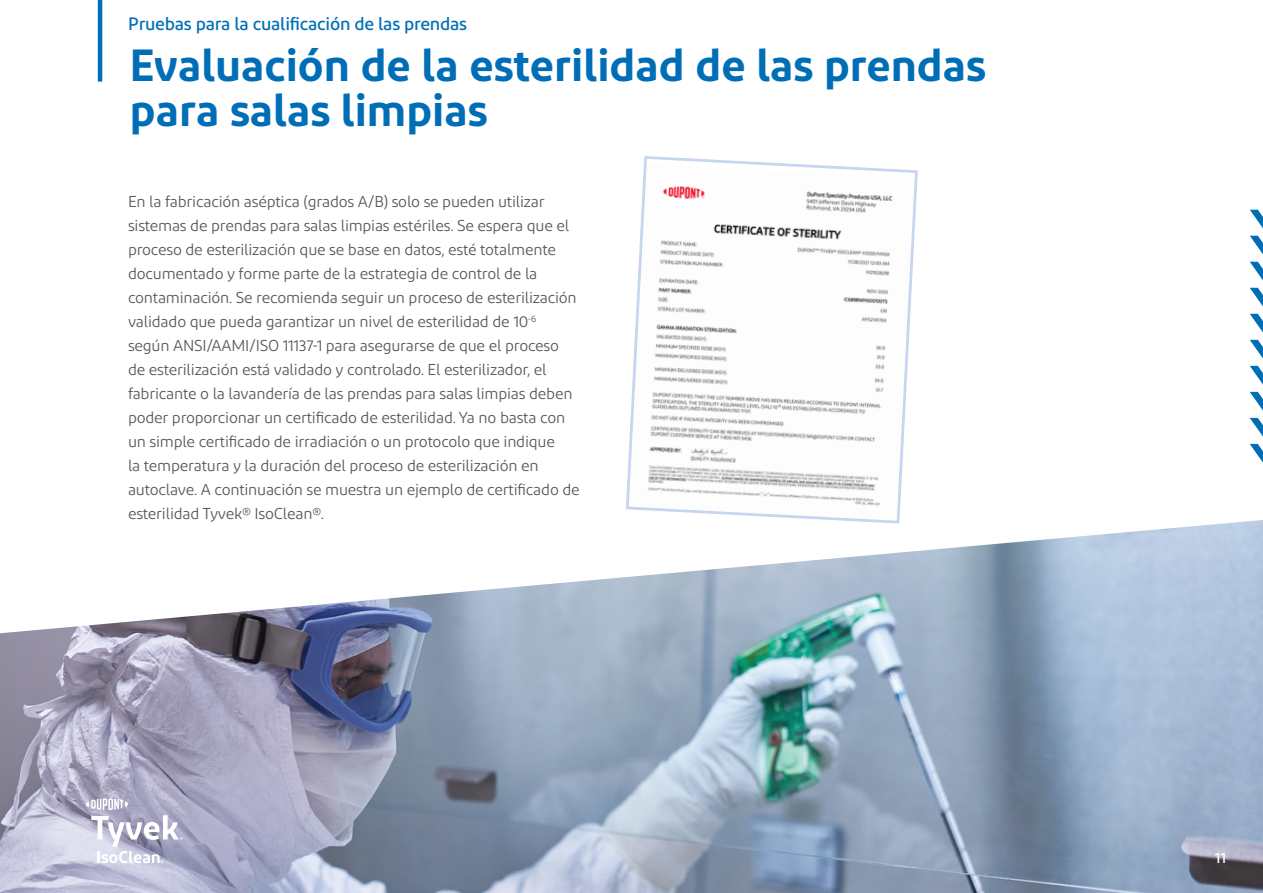
<style>
.page{position:relative;width:1263px;height:893px;background:#fff}
.page>*{position:absolute;margin:0;border:0;box-sizing:border-box;transform-origin:0 0}
.t1{font:600 45px/45px "Diodrum";color:#006eb7}
.t2{font:500 18px "Diodrum";letter-spacing:-.015em;color:#006eb7}
.t3{font:15.75px/24px "Diodrum";letter-spacing:-.015em;color:#575756}
.t4{font:500 15px "Diodrum";color:#fff}
</style>
<div class="page">
<img style="left:0;top:520px;width:1263px;height:373px">
<svg style="left:1250px;top:444px;width:13px;height:19px"></svg>
<svg style="left:1250px;top:418px;width:13px;height:19px"></svg>
<svg style="left:1250px;top:392px;width:13px;height:19px"></svg>
<svg style="left:1250px;top:366px;width:13px;height:19px"></svg>
<svg style="left:1250px;top:340px;width:13px;height:18px"></svg>
<svg style="left:1250px;top:314px;width:13px;height:18px"></svg>
<svg style="left:1250px;top:288px;width:13px;height:18px"></svg>
<svg style="left:1250px;top:262px;width:13px;height:18px"></svg>
<svg style="left:1250px;top:236px;width:13px;height:18px"></svg>
<svg style="left:1250px;top:210px;width:13px;height:18px"></svg>
<svg style="left:624px;top:156px;width:295px;height:471px"></svg>
<svg style="left:86px;top:798px;width:97px;height:65px"></svg>
<hr style="left:98px;top:0;width:4px;height:82px;background:#006eb7">
<p class="t2" style="left:128px;top:12px;width:341px">Pruebas para la cualificación de las prendas</p>
<h1 class="t1" style="left:130px;top:42px;width:857px">Evaluación de la esterilidad de las prendas para salas limpias</h1>
<p class="t3" style="left:128px;top:189px;width:453px">En la fabricación aséptica (grados A/B) solo se pueden utilizar sistemas de prendas para salas limpias estériles. Se espera que el proceso de esterilización que se base en datos, esté totalmente documentado y forme parte de la estrategia de control de la contaminación. Se recomienda seguir un proceso de esterilización validado que pueda garantizar un nivel de esterilidad de 10<sup>-6 </sup>según ANSI/AAMI/ISO 11137-1 para asegurarse de que el proceso de esterilización está validado y controlado. El esterilizador, el fabricante o la lavandería de las prendas para salas limpias deben poder proporcionar un certificado de esterilidad. Ya no basta con un simple certificado de irradiación o un protocolo que indique<br>la temperatura y la duración del proceso de esterilización en autoclave. A continuación se muestra un ejemplo de certificado de esterilidad Tyvek® IsoClean®.</p>
<p class="t4" style="left:1215px;top:849px;width:13px">11</p>
</div>
